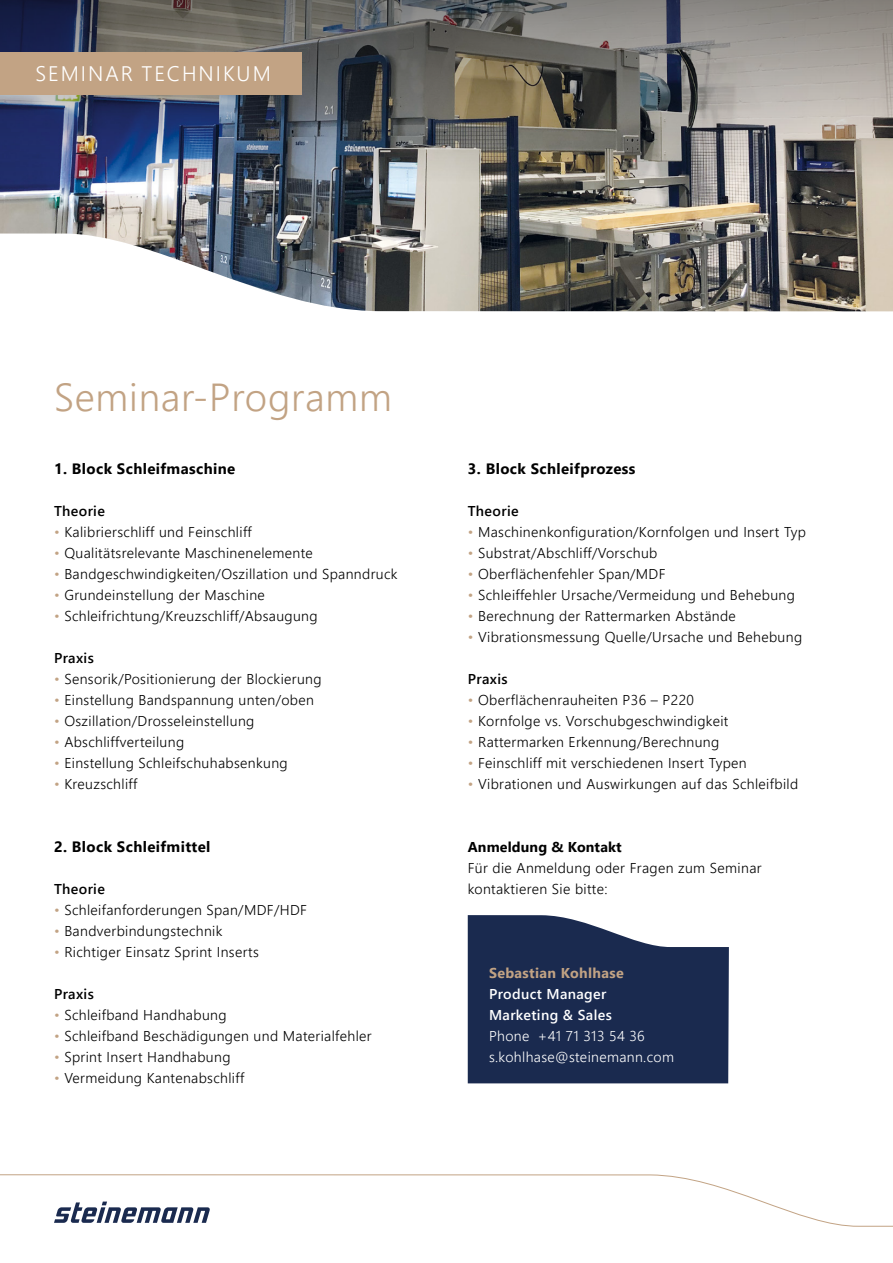
<style>
.page{position:relative;width:893px;height:1263px;background:#fff}
.page>*{position:absolute;margin:0;border:0;box-sizing:border-box;transform-origin:0 0}
.t1{font:300 39px "Segoe UI";letter-spacing:.02em;color:#c2a384}
.t2{font:300 21px "Segoe UI";letter-spacing:.095em;color:#fff}
.t3{font:700 15px "Segoe UI";letter-spacing:.025em;color:#000}
.t4{font:300 14.25px/21px "Segoe UI";letter-spacing:.025em;color:#000}
.t5{font:300 14.25px/21px "Segoe UI";letter-spacing:.025em;color:#fff}
.t6{font:600 14.25px "Segoe UI";letter-spacing:.025em;color:#000}
.t7{font:600 14.25px/21px "Segoe UI";letter-spacing:.025em;color:#fff}
.t8{font:700 14.25px "Segoe UI";letter-spacing:.025em;color:#c2a384}
.t9{font:700 14.25px "Segoe UI";letter-spacing:.01em;color:#000}
.s1{color:#c2a384}
</style>
<div class="page">
<img style="left:0;top:182px;width:893px;height:51px">
<img style="left:0;top:0;width:893px;height:182px">
<div style="left:0;top:52px;width:302px;height:43px;background:#c2a384"></div>
<svg style="left:0;top:1174px;width:893px;height:53px"></svg>
<img style="left:0;top:233px;width:893px;height:79px">
<svg style="left:468px;top:915px;width:261px;height:168px;background:#2e3d5e"></svg>
<h2 class="t2" style="left:35px;top:53px;width:237px">SEMINAR TECHNIKUM</h2>
<h1 class="t1" style="left:54px;top:360px;width:339px">Seminar-Programm</h1>
<p class="t3" style="left:54px;top:455px;width:183px">1. Block Schleifmaschine</p>
<p class="t6" style="left:54px;top:498px;width:52px">Theorie</p>
<p class="t4" style="left:54px;top:520px;width:199px"><span class="s1">•</span> Kalibrierschliff und Feinschliff</p>
<p class="t4" style="left:54px;top:541px;width:260px"><span class="s1">•</span> Qualitätsrelevante Maschinenelemente</p>
<p class="t4" style="left:54px;top:562px;width:345px"><span class="s1">•</span> Bandgeschwindigkeiten/Oszillation und Spanndruck</p>
<p class="t4" style="left:54px;top:583px;width:212px"><span class="s1">•</span> Grundeinstellung der Maschine</p>
<p class="t4" style="left:54px;top:604px;width:265px"><span class="s1">•</span> Schleifrichtung/Kreuzschliff/Absaugung</p>
<p class="t6" style="left:54px;top:645px;width:41px">Praxis</p>
<p class="t4" style="left:54px;top:667px;width:269px"><span class="s1">•</span> Sensorik/Positionierung der Blockierung</p>
<p class="t4" style="left:54px;top:688px;width:261px"><span class="s1">•</span> Einstellung Bandspannung unten/oben</p>
<p class="t4" style="left:54px;top:709px;width:202px"><span class="s1">•</span> Oszillation/Drosseleinstellung</p>
<p class="t4" style="left:54px;top:730px;width:132px"><span class="s1">•</span> Abschliffverteilung</p>
<p class="t4" style="left:54px;top:751px;width:235px"><span class="s1">•</span> Einstellung Schleifschuhabsenkung</p>
<p class="t4" style="left:54px;top:772px;width:85px"><span class="s1">•</span> Kreuzschliff</p>
<p class="t3" style="left:54px;top:833px;width:158px">2. Block Schleifmittel</p>
<p class="t6" style="left:54px;top:876px;width:52px">Theorie</p>
<p class="t4" style="left:54px;top:898px;width:254px"><span class="s1">•</span> Schleifanforderungen Span/MDF/HDF</p>
<p class="t4" style="left:54px;top:919px;width:170px"><span class="s1">•</span> Bandverbindungstechnik</p>
<p class="t4" style="left:54px;top:940px;width:206px"><span class="s1">•</span> Richtiger Einsatz Sprint Inserts</p>
<p class="t6" style="left:54px;top:981px;width:41px">Praxis</p>
<p class="t4" style="left:54px;top:1003px;width:174px"><span class="s1">•</span> Schleifband Handhabung</p>
<p class="t4" style="left:54px;top:1024px;width:319px"><span class="s1">•</span> Schleifband Beschädigungen und Materialfehler</p>
<p class="t4" style="left:54px;top:1045px;width:178px"><span class="s1">•</span> Sprint Insert Handhabung</p>
<p class="t4" style="left:54px;top:1066px;width:192px"><span class="s1">•</span> Vermeidung Kantenabschliff</p>
<p class="t3" style="left:468px;top:455px;width:169px">3. Block Schleifprozess</p>
<p class="t6" style="left:468px;top:498px;width:52px">Theorie</p>
<p class="t4" style="left:468px;top:520px;width:340px"><span class="s1">•</span> Maschinenkonfiguration/Kornfolgen und Insert Typ</p>
<p class="t4" style="left:468px;top:541px;width:191px"><span class="s1">•</span> Substrat/Abschliff/Vorschub</p>
<p class="t4" style="left:468px;top:562px;width:199px"><span class="s1">•</span> Oberflächenfehler Span/MDF</p>
<p class="t4" style="left:468px;top:583px;width:329px"><span class="s1">•</span> Schleiffehler Ursache/Vermeidung und Behebung</p>
<p class="t4" style="left:468px;top:604px;width:270px"><span class="s1">•</span> Berechnung der Rattermarken Abstände</p>
<p class="t4" style="left:468px;top:625px;width:336px"><span class="s1">•</span> Vibrationsmessung Quelle/Ursache und Behebung</p>
<p class="t6" style="left:468px;top:666px;width:41px">Praxis</p>
<p class="t4" style="left:468px;top:688px;width:228px"><span class="s1">•</span> Oberflächenrauheiten P36 – P220</p>
<p class="t4" style="left:468px;top:709px;width:262px"><span class="s1">•</span> Kornfolge vs. Vorschubgeschwindigkeit</p>
<p class="t4" style="left:468px;top:730px;width:253px"><span class="s1">•</span> Rattermarken Erkennung/Berechnung</p>
<p class="t4" style="left:468px;top:751px;width:280px"><span class="s1">•</span> Feinschliff mit verschiedenen Insert Typen</p>
<p class="t4" style="left:468px;top:772px;width:332px"><span class="s1">•</span> Vibrationen und Auswirkungen auf das Schleifbild</p>
<p class="t9" style="left:468px;top:834px;width:155px">Anmeldung &amp; Kontakt</p>
<p class="t4" style="left:468px;top:856px;width:295px">Für die Anmeldung oder Fragen zum Seminar kontaktieren Sie bitte:</p>
<p class="t8" style="left:489px;top:960px;width:136px">Sebastian Kohlhase</p>
<p class="t7" style="left:489px;top:982px;width:124px">Product Manager<br>Marketing &amp; Sales</p>
<p class="t5" style="left:489px;top:1024px;width:187px">Phone +41 71 313 54 36 s.kohlhase@steinemann.com</p>
</div>
